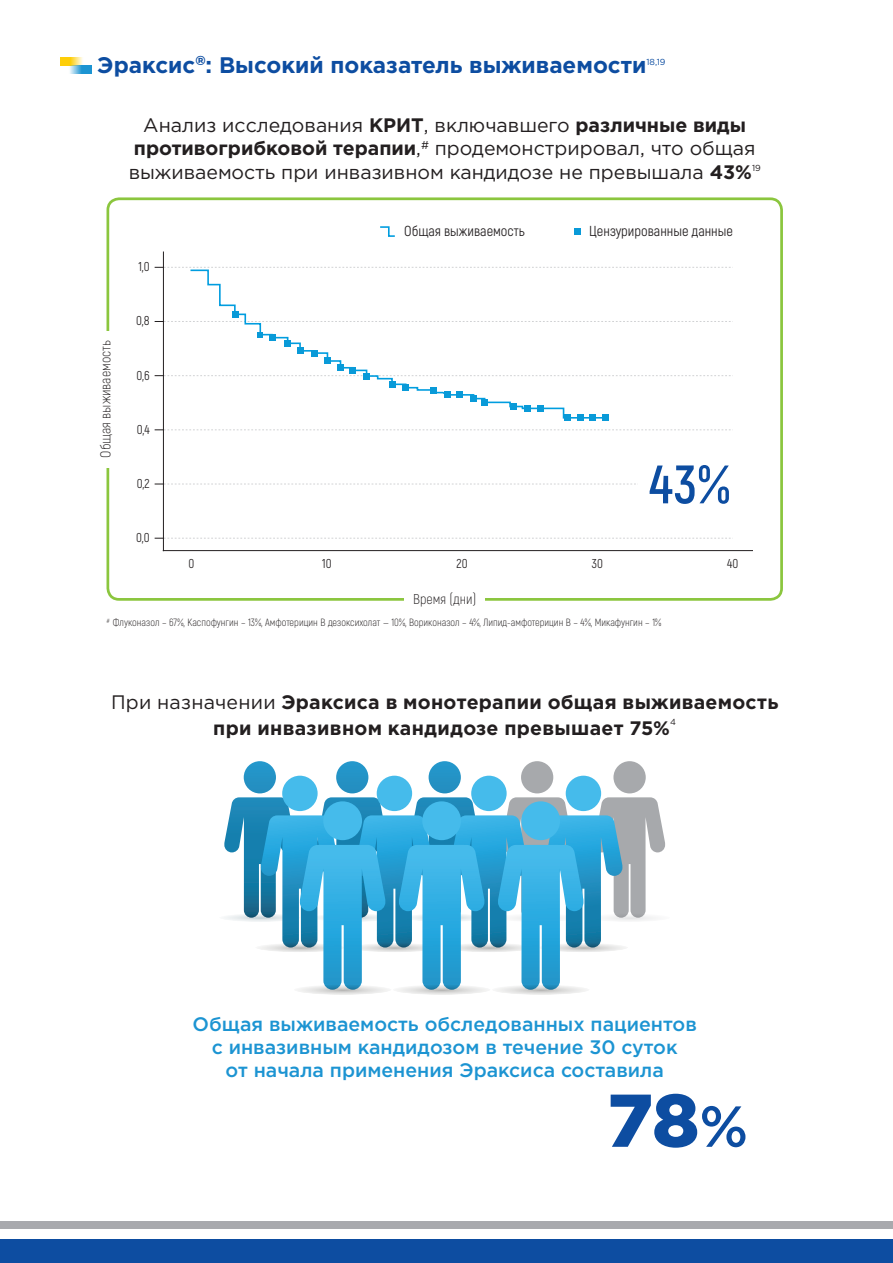
<style>
.page{position:relative;width:893px;height:1263px;background:#fff}
.page>*{position:absolute;margin:0;border:0;box-sizing:border-box;transform-origin:0 0}
.t1{font:900 74.55px "Gotham Pro";color:#0d4da1}
.t2{font:700 54px "Akrobat";color:#0d4da1}
.Заг_111{font:700 22.5px "Gotham Pro";color:#0d4da1}
.t3{font:19.5px/23.4px "Gotham Pro";color:#231f20;text-align:center}
.t4{font:500 19.5px/23.4px "Gotham Pro";color:#1c94d2;text-align:center}
.t5{font:700 19.5px/25.5px "Gotham Pro";letter-spacing:.015em;color:#231f20;text-align:center}
.t6{font:14.4px "Akrobat";color:#231f20}
.t7{font:300 14.25px "Akrobat";color:#231f20}
.t8{font:12.9px "Akrobat";color:#231f20}
.t9{font:300 10.5px "Akrobat";color:#231f20}
.Заг_111-2{font:8.7px "Gotham Pro";color:#0d4da1}
.t10{font:8.7px "Gotham Pro";color:#231f20}
.s1{font-weight:700}
.s2{font-weight:400}
.s3{font-weight:500;font-size:57.75px}
</style>
<div class="page">
<div style="left:0;top:1239px;width:893px;height:24px;background:#0d4da1"></div>
<div style="left:0;top:1221px;width:893px;height:8px;background:#a8a9ad"></div>
<div style="left:107px;top:197px;width:676px;height:404px;border:3px solid #8bc63e;border-radius:11px"></div>
<div style="left:521px;top:761px;width:32px;height:32px;background:#a7a9ac;border-radius:50%"></div>
<div style="left:613px;top:761px;width:33px;height:32px;background:#a7a9ac;border-radius:50%"></div>
<div style="left:589px;top:913px;width:81px;height:9px;background:#fbfbfc;border-radius:50%"></div>
<div style="left:429px;top:761px;width:32px;height:32px;background:#2493c6;border-radius:16px"></div>
<div style="left:336px;top:761px;width:32px;height:32px;background:#2493c6;border-radius:16px"></div>
<div style="left:244px;top:761px;width:32px;height:32px;background:#2493c6;border-radius:16px"></div>
<div style="left:282px;top:776px;width:36px;height:35px;background:#45bbeb;border-radius:18px"></div>
<div style="left:377px;top:776px;width:35px;height:35px;background:#45bbeb;border-radius:18px"></div>
<div style="left:471px;top:776px;width:36px;height:35px;background:#45bbeb;border-radius:18px"></div>
<div style="left:566px;top:776px;width:35px;height:35px;background:#45bbeb;border-radius:18px"></div>
<svg style="left:224px;top:797px;width:441px;height:198px"></svg>
<hr style="left:163px;top:550px;width:589px;height:1px;background:#231f20">
<hr style="left:163px;top:251px;width:1px;height:300px;background:#231f20">
<svg style="left:155px;top:538px;width:578px;height:1px"></svg>
<svg style="left:155px;top:484px;width:481px;height:1px"></svg>
<svg style="left:155px;top:429px;width:578px;height:1px"></svg>
<svg style="left:155px;top:375px;width:578px;height:1px"></svg>
<svg style="left:155px;top:321px;width:578px;height:1px"></svg>
<svg style="left:155px;top:267px;width:578px;height:1px"></svg>
<svg style="left:189px;top:269px;width:421px;height:150px"></svg>
<svg style="left:380px;top:226px;width:15px;height:11px"></svg>
<div style="left:574px;top:228px;width:7px;height:7px;background:#099ad8"></div>
<div style="left:602px;top:414px;width:7px;height:7px;background:#099ad8"></div>
<div style="left:589px;top:414px;width:7px;height:7px;background:#099ad8"></div>
<div style="left:577px;top:414px;width:7px;height:7px;background:#099ad8"></div>
<div style="left:564px;top:414px;width:7px;height:7px;background:#099ad8"></div>
<div style="left:537px;top:405px;width:6px;height:7px;background:#099ad8"></div>
<div style="left:524px;top:405px;width:6px;height:7px;background:#099ad8"></div>
<div style="left:510px;top:403px;width:7px;height:7px;background:#099ad8"></div>
<div style="left:481px;top:399px;width:7px;height:7px;background:#099ad8"></div>
<div style="left:470px;top:395px;width:7px;height:7px;background:#099ad8"></div>
<div style="left:456px;top:391px;width:7px;height:7px;background:#099ad8"></div>
<div style="left:444px;top:391px;width:6px;height:7px;background:#099ad8"></div>
<div style="left:430px;top:387px;width:7px;height:6px;background:#099ad8"></div>
<div style="left:402px;top:384px;width:7px;height:7px;background:#099ad8"></div>
<div style="left:389px;top:381px;width:7px;height:7px;background:#099ad8"></div>
<div style="left:363px;top:373px;width:7px;height:6px;background:#099ad8"></div>
<div style="left:349px;top:367px;width:7px;height:7px;background:#099ad8"></div>
<div style="left:337px;top:364px;width:7px;height:7px;background:#099ad8"></div>
<div style="left:324px;top:358px;width:7px;height:6px;background:#099ad8"></div>
<div style="left:311px;top:350px;width:6px;height:7px;background:#099ad8"></div>
<div style="left:297px;top:347px;width:6px;height:7px;background:#099ad8"></div>
<div style="left:284px;top:340px;width:7px;height:7px;background:#099ad8"></div>
<div style="left:269px;top:334px;width:6px;height:7px;background:#099ad8"></div>
<svg style="left:257px;top:331px;width:6px;height:6px"></svg>
<div style="left:232px;top:311px;width:6px;height:7px;background:#099ad8"></div>
<div style="left:98px;top:331px;width:24px;height:136px;background:#fff"></div>
<div style="left:404px;top:591px;width:81px;height:20px;background:#fff"></div>
<svg style="left:60px;top:57px;width:23px;height:8px"></svg>
<svg style="left:70px;top:66px;width:21px;height:8px"></svg>
<p class="Заг_111" style="left:97px;top:52px;width:551px">Эраксис<sup>®</sup>: Высокий показатель выживаемости</p>
<p class="Заг_111-2" style="left:646px;top:57px;width:21px">18,19</p>
<p class="t3" style="left:129px;top:113px;width:628px">Анализ исследования <span class="s1">КРИТ</span>, включавшего <span class="s1">различные виды противогрибковой терапии</span>,<sup>#</sup> продемонстрировал, что общая выживаемость при инвазивном кандидозе не превышала <span class="s1">43%</span></p>
<p class="t10" style="left:752px;top:163px;width:10px">19</p>
<p class="t7" style="left:97px;top:458px;width:119px;rotate:-90deg">Общая выживаемость</p>
<p class="t8" style="left:138px;top:259px;width:13px">1,0</p>
<p class="t8" style="left:136px;top:313px;width:15px">0,8</p>
<p class="t8" style="left:136px;top:367px;width:15px">0,6</p>
<p class="t8" style="left:137px;top:422px;width:15px">0,4</p>
<p class="t8" style="left:137px;top:476px;width:14px">0,2</p>
<p class="t8" style="left:136px;top:530px;width:15px">0,0</p>
<p class="t6" style="left:404px;top:222px;width:122px">Общая выживаемость</p>
<p class="t6" style="left:589px;top:222px;width:145px">Цензурированные данные</p>
<p class="t2" style="left:649px;top:451px;width:82px">43%</p>
<p class="t8" style="left:189px;top:556px;width:7px">0</p>
<p class="t8" style="left:322px;top:556px;width:11px">10</p>
<p class="t8" style="left:457px;top:556px;width:13px">20</p>
<p class="t8" style="left:592px;top:556px;width:13px">30</p>
<p class="t8" style="left:727px;top:556px;width:13px">40</p>
<p class="t7" style="left:413px;top:590px;width:65px">Время (дни)</p>
<p class="t9" style="left:107px;top:616px;width:556px"><sup>#</sup> Флуконазол – 67%, Каспофунгин – 13%, Амфотерицин B дезоксихолат — 10%, Вориконазол – 4%, Липид-амфотерицин B – 4%, Микафунгин – 1%</p>
<p class="t5" style="left:111px;top:689px;width:669px"><span class="s2">При назначении</span> Эраксиса в монотерапии общая выживаемость при инвазивном кандидозе превышает 75%</p>
<p class="t10" style="left:670px;top:717px;width:7px">4</p>
<p class="t4" style="left:193px;top:1011px;width:506px">Общая выживаемость обследованных пациентов с инвазивным кандидозом в течение 30 суток</p>
<p class="t4" style="left:226px;top:1058px;width:440px">от начала применения Эраксиса составила</p>
<p class="t1" style="left:607px;top:1077px;width:143px">78<span class="s3">%</span></p>
</div>
